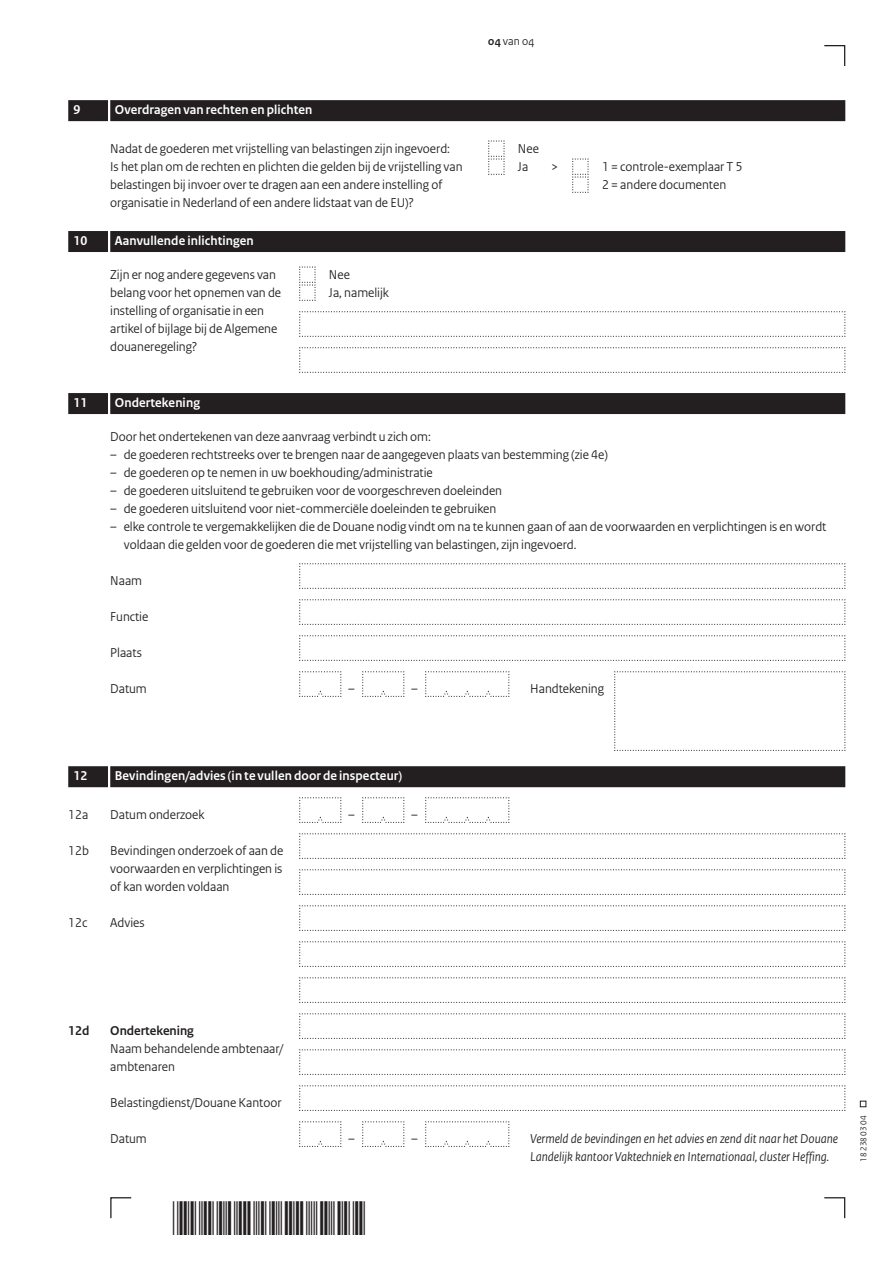
<style>
.page{position:relative;width:893px;height:1263px;background:#fff}
.page>*{position:absolute;margin:0;border:0;box-sizing:border-box;transform-origin:0 0}
.t1{font:45px "Symbol";color:#231f20;scale:.67 1}
.t2{font:13.5px/18px "Rijksoverheid Sans Heading";color:#231f20}
.t3{font:700 13.5px "Rijksoverheid Sans Heading";letter-spacing:.01em;color:#fff}
.t4{font:italic 13.5px/18px "Rijksoverheid Sans Heading";color:#231f20}
.t5{font:700 13.5px "Rijksoverheid Sans Heading";color:#231f20}
.t6{font:12px "Rijksoverheid Sans Heading";color:#231f20}
.t7{font:9px "Rijksoverheid Sans Heading";color:#231f20}
.s1{font-weight:700}
</style>
<div class="page">
<svg style="left:824px;top:1197px;width:22px;height:22px"></svg>
<svg style="left:110px;top:1197px;width:22px;height:22px"></svg>
<svg style="left:824px;top:45px;width:22px;height:21px"></svg>
<svg style="left:860px;top:1101px;width:6px;height:6px"></svg>
<div style="left:110px;top:100px;width:735px;height:21px;background:#231f20"></div>
<div style="left:68px;top:100px;width:40px;height:21px;background:#231f20"></div>
<div style="left:110px;top:231px;width:735px;height:21px;background:#231f20"></div>
<div style="left:68px;top:231px;width:40px;height:21px;background:#231f20"></div>
<div style="left:110px;top:393px;width:735px;height:21px;background:#231f20"></div>
<div style="left:68px;top:393px;width:40px;height:21px;background:#231f20"></div>
<div style="left:110px;top:766px;width:735px;height:21px;background:#231f20"></div>
<div style="left:68px;top:766px;width:40px;height:21px;background:#231f20"></div>
<svg style="left:488px;top:140px;width:17px;height:35px"></svg>
<svg style="left:572px;top:158px;width:17px;height:35px"></svg>
<svg style="left:299px;top:266px;width:17px;height:35px"></svg>
<svg style="left:299px;top:311px;width:547px;height:26px"></svg>
<svg style="left:299px;top:347px;width:547px;height:26px"></svg>
<svg style="left:299px;top:563px;width:547px;height:26px"></svg>
<svg style="left:299px;top:599px;width:547px;height:26px"></svg>
<svg style="left:299px;top:635px;width:547px;height:26px"></svg>
<svg style="left:299px;top:671px;width:43px;height:26px"></svg>
<svg style="left:362px;top:671px;width:43px;height:26px"></svg>
<svg style="left:425px;top:671px;width:85px;height:26px"></svg>
<svg style="left:614px;top:671px;width:232px;height:80px"></svg>
<svg style="left:299px;top:797px;width:43px;height:26px"></svg>
<svg style="left:362px;top:797px;width:43px;height:26px"></svg>
<svg style="left:425px;top:797px;width:85px;height:26px"></svg>
<svg style="left:299px;top:833px;width:547px;height:26px"></svg>
<svg style="left:299px;top:869px;width:547px;height:26px"></svg>
<svg style="left:299px;top:905px;width:547px;height:26px"></svg>
<svg style="left:299px;top:941px;width:547px;height:26px"></svg>
<svg style="left:299px;top:977px;width:547px;height:26px"></svg>
<svg style="left:299px;top:1013px;width:547px;height:26px"></svg>
<svg style="left:299px;top:1049px;width:547px;height:26px"></svg>
<svg style="left:299px;top:1085px;width:547px;height:26px"></svg>
<svg style="left:299px;top:1121px;width:43px;height:26px"></svg>
<svg style="left:362px;top:1121px;width:43px;height:26px"></svg>
<svg style="left:425px;top:1121px;width:85px;height:26px"></svg>
<p class="t6" style="left:488px;top:34px;width:48px"><span class="s1">04</span> van 04</p>
<p class="t3" style="left:74px;top:102px;width:8px">9</p>
<p class="t3" style="left:115px;top:102px;width:199px">Overdragen van rechten en plichten</p>
<p class="t2" style="left:110px;top:140px;width:354px">Nadat de goederen met vrijstelling van belastingen zijn ingevoerd:<br>Is het plan om de rechten en plichten die gelden bij de vrijstelling van belastingen bij invoer over te dragen aan een andere instelling of organisatie in Nederland of een andere lidstaat van de EU)?</p>
<p class="t2" style="left:518px;top:140px;width:22px">Nee<br>Ja</p>
<p class="t3" style="left:74px;top:233px;width:15px">10</p>
<p class="t3" style="left:115px;top:233px;width:141px">Aanvullende inlichtingen</p>
<p class="t2" style="left:110px;top:266px;width:172px">Zijn er nog andere gegevens van belang voor het opnemen van de instelling of organisatie in een artikel of bijlage bij de Algemene douaneregeling?</p>
<p class="t2" style="left:329px;top:266px;width:62px">Nee<br>Ja, namelijk</p>
<p class="t2" style="left:551px;top:158px;width:8px">&gt;</p>
<p class="t2" style="left:602px;top:158px;width:142px">1 = controle-exemplaar T 5<br>2 = andere documenten</p>
<p class="t3" style="left:74px;top:395px;width:15px">11</p>
<p class="t3" style="left:115px;top:395px;width:87px">Ondertekening</p>
<p class="t2" style="left:110px;top:428px;width:322px">Door het ondertekenen van deze aanvraag verbindt u zich om:</p>
<p class="t2" style="left:110px;top:446px;width:499px">– de goederen rechtstreeks over te brengen naar de aangegeven plaats van bestemming (zie 4e)</p>
<p class="t2" style="left:110px;top:464px;width:324px">– de goederen op te nemen in uw boekhouding/administratie</p>
<p class="t2" style="left:110px;top:482px;width:393px">– de goederen uitsluitend te gebruiken voor de voorgeschreven doeleinden</p>
<p class="t2" style="left:110px;top:500px;width:388px">– de goederen uitsluitend voor niet-commerciële doeleinden te gebruiken</p>
<p class="t2" style="left:124px;top:518px;width:704px;text-indent:-14px">– elke controle te vergemakkelijken die de Douane nodig vindt om na te kunnen gaan of aan de voorwaarden en verplichtingen is en wordt voldaan die gelden voor de goederen die met vrijstelling van belastingen, zijn ingevoerd.</p>
<p class="t2" style="left:110px;top:572px;width:33px">Naam</p>
<p class="t2" style="left:110px;top:608px;width:40px">Functie</p>
<p class="t2" style="left:110px;top:644px;width:33px">Plaats</p>
<p class="t2" style="left:110px;top:680px;width:38px">Datum</p>
<p class="t2" style="left:348px;top:680px;width:8px">–</p>
<p class="t2" style="left:411px;top:680px;width:8px">–</p>
<p class="t2" style="left:530px;top:680px;width:75px">Handtekening</p>
<p class="t3" style="left:74px;top:768px;width:15px">12</p>
<p class="t3" style="left:115px;top:768px;width:289px">Bevindingen/advies (in te vullen door de inspecteur)</p>
<p class="t2" style="left:68px;top:806px;width:22px">12a</p>
<p class="t2" style="left:110px;top:806px;width:96px">Datum onderzoek</p>
<p class="t2" style="left:348px;top:806px;width:8px">–</p>
<p class="t2" style="left:411px;top:806px;width:8px">–</p>
<p class="t2" style="left:68px;top:842px;width:22px">12b</p>
<p class="t2" style="left:110px;top:842px;width:175px;text-align:justify">Bevindingen onderzoek of aan de voorwaarden en verplichtingen is of kan worden voldaan</p>
<p class="t2" style="left:68px;top:914px;width:21px">12c</p>
<p class="t2" style="left:110px;top:914px;width:36px">Advies</p>
<p class="t5" style="left:68px;top:1023px;width:23px">12d</p>
<p class="t5" style="left:110px;top:1023px;width:85px">Ondertekening</p>
<p class="t2" style="left:110px;top:1040px;width:175px">Naam behandelende ambtenaar/ ambtenaren</p>
<p class="t2" style="left:110px;top:1094px;width:173px">Belastingdienst/Douane Kantoor</p>
<p class="t2" style="left:110px;top:1130px;width:38px">Datum</p>
<p class="t2" style="left:348px;top:1130px;width:8px">–</p>
<p class="t2" style="left:411px;top:1130px;width:8px">–</p>
<p class="t4" style="left:530px;top:1130px;width:309px">Vermeld de bevindingen en het advies en zend dit naar het Douane<br>Landelijk kantoor Vaktechniek en Internationaal, cluster Heffing.</p>
<h1 class="t1" style="left:243px;top:1193px;width:158px">✓ ✓✔</h1>
<p class="t7" style="left:858px;top:1161px;width:47px;rotate:-90deg">18 238 03 04</p>
</div>
